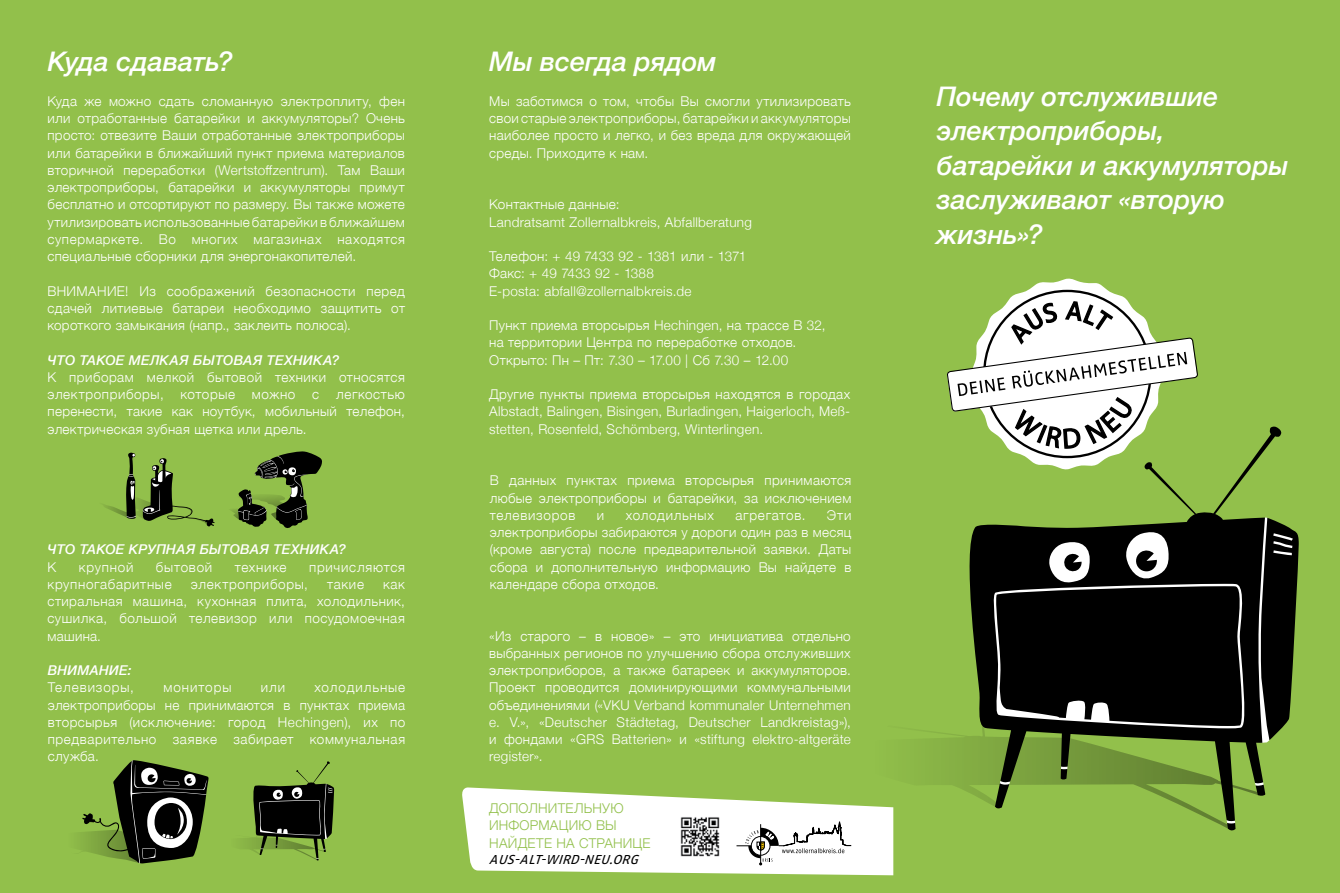
<style>
.page{position:relative;width:1340px;height:893px;background:#fff}
.page>*{position:absolute;margin:0;border:0;box-sizing:border-box;transform-origin:0 0}
.t1{font:italic 500 27px/34.5px "Helvetica Neue";color:#fff}
.t2{font:300 13.5px/17.2px "Helvetica Neue";letter-spacing:.025em;color:#fff;text-align:justify}
.t3{font:italic 500 13.5px "Helvetica Neue";letter-spacing:.015em;color:#fff}
.t4{font:300 13.5px "Helvetica Neue";letter-spacing:.055em;color:#fff}
.t5{font:300 13.5px/17.2px "Helvetica Neue";letter-spacing:.015em;color:#92c04b}
.t6{font:300 13.5px "Helvetica Neue";letter-spacing:.05em;color:#fff}
.t7{font:italic 13.5px "Zwo Corr OT";color:#000}
.t8{font:300 13.5px "Helvetica Neue";letter-spacing:.07em;color:#fff}
</style>
<div class="page">
<div style="left:0;top:0;width:1339px;height:893px;background:#92c04b"></div>
<svg style="left:1063px;top:426px;width:218px;height:92px"></svg>
<svg style="left:231px;top:451px;width:91px;height:77px"></svg>
<svg style="left:80px;top:760px;width:254px;height:104px"></svg>
<svg style="left:103px;top:453px;width:112px;height:73px"></svg>
<svg style="left:947px;top:279px;width:250px;height:190px"></svg>
<svg style="left:462px;top:518px;width:836px;height:357px"></svg>
<h1 class="t1" style="left:48px;top:43px;width:186px">Куда сдавать?</h1>
<h1 class="t1" style="left:489px;top:43px;width:229px">Мы всегда рядом</h1>
<p class="t2" style="left:48px;top:92px;width:359px">Куда же можно сдать сломанную электроплиту, фен или отработанные батарейки и аккумуляторы? Очень просто: отвезите Ваши отработанные электроприборы или батарейки в ближайший пункт приема материалов вторичной переработки (Wertstoffzentrum). Там Ваши электроприборы, батарейки и аккумуляторы примут бесплатно и отсортируют по размеру. Вы также можете утилизировать использованные батарейки в ближайшем супермаркете. Во многих магазинах находятся специальные сборники для энергонакопителей.</p>
<p class="t2" style="left:48px;top:281px;width:359px">ВНИМАНИЕ! Из соображений безопасности перед сдачей литиевые батареи необходимо защитить от короткого замыкания (напр., заклеить полюса).</p>
<p class="t3" style="left:48px;top:348px;width:293px">ЧТО ТАКОЕ МЕЛКАЯ БЫТОВАЯ ТЕХНИКА?</p>
<p class="t2" style="left:48px;top:368px;width:359px">К приборам мелкой бытовой техники относятся электроприборы, которые можно с легкостью перенести, такие как ноутбук, мобильный телефон, электрическая зубная щетка или дрель.</p>
<p class="t3" style="left:48px;top:538px;width:300px">ЧТО ТАКОЕ КРУПНАЯ БЫТОВАЯ ТЕХНИКА?</p>
<p class="t2" style="left:48px;top:557px;width:10px">К</p>
<p class="t4" style="left:79px;top:556px;width:56px">крупной</p>
<p class="t4" style="left:156px;top:556px;width:58px">бытовой</p>
<p class="t6" style="left:235px;top:556px;width:53px">технике</p>
<p class="t4" style="left:309px;top:556px;width:97px">причисляются</p>
<p class="t6" style="left:48px;top:573px;width:126px">крупногабаритные</p>
<p class="t6" style="left:191px;top:573px;width:119px">электроприборы,</p>
<p class="t2" style="left:327px;top:575px;width:38px">такие</p>
<p class="t2" style="left:48px;top:575px;width:359px;text-indent:335px">как стиральная машина, кухонная плита, холодильник, сушилка, большой телевизор или посудомоечная машина.</p>
<p class="t3" style="left:48px;top:659px;width:85px">ВНИМАНИЕ:</p>
<p class="t8" style="left:48px;top:677px;width:88px">Телевизоры,</p>
<p class="t8" style="left:163px;top:677px;width:70px">мониторы</p>
<p class="t2" style="left:261px;top:678px;width:26px">или</p>
<p class="t2" style="left:48px;top:678px;width:359px;text-indent:266px">холодильные электроприборы не принимаются в пунктах приема вторсырья (исключение: город Hechingen), их по предварительно заявке забирает коммунальная служба.</p>
<p class="t2" style="left:489px;top:92px;width:363px">Мы заботимся о том, чтобы Вы смогли утилизировать свои старые электроприборы, батарейки и аккумуляторы наиболее просто и легко, и без вреда для окружающей среды. Приходите к нам.</p>
<p class="t2" style="left:489px;top:195px;width:264px">Контактные данные:<br>Landratsamt Zollernalbkreis, Abfallberatung</p>
<p class="t2" style="left:489px;top:247px;width:259px;text-align:left">Телефон: + 49 7433 92 - 1381 или - 1371<br>Факс: + 49 7433 92 - 1388<br>E-posta: abfall@zollernalbkreis.de</p>
<p class="t2" style="left:489px;top:316px;width:338px;text-align:left">Пункт приема вторсырья Hechingen, на трассе B 32, на территории Центра по переработке отходов.<br>Открыто: Пн – Пт: 7.30 – 17.00 | Сб 7.30 – 12.00</p>
<p class="t2" style="left:489px;top:385px;width:362px">Другие пункты приема вторсырья находятся в городах Albstadt, Balingen, Bisingen, Burladingen, Haigerloch, Meß&shy;stetten, Rosenfeld, Schömberg, Winterlingen.</p>
<p class="t2" style="left:490px;top:471px;width:363px">В данных пунктах приема вторсырья принимаются любые электроприборы и батарейки, за исключением телевизоров</p>
<p class="t2" style="left:490px;top:506px;width:363px;text-indent:337px">Эти электроприборы забираются у дороги один раз в месяц (кроме августа) после предварительной заявки. Даты сбора и дополнительную информацию Вы найдете в календаре сбора отходов.</p>
<p class="t2" style="left:597px;top:506px;width:9px">и</p>
<p class="t4" style="left:625px;top:504px;width:90px">холодильных</p>
<p class="t4" style="left:735px;top:504px;width:71px">агрегатов.</p>
<p class="t2" style="left:489px;top:626px;width:363px">«Из старого – в новое» – это инициатива отдельно выбранных регионов по улучшению сбора отслуживших электроприборов, а также батареек и аккумуляторов.<br>Проект проводится доминирующими коммунальными объединениями («VKU Verband kommunaler Unternehmen e. V.», «Deutscher Städtetag, Deutscher Landkreistag»), и фондами «GRS Batterien» и «stiftung elektro-altgeräte register».</p>
<p class="t5" style="left:489px;top:799px;width:163px">ДОПОЛНИТЕЛЬНУЮ<br>ИНФОРМАЦИЮ ВЫ<br>НАЙДЕТЕ НА СТРАНИЦЕ</p>
<p class="t7" style="left:489px;top:851px;width:154px">AUS-ALT-WIRD-NEU.ORG</p>
<h1 class="t1" style="left:936px;top:78px;width:353px">Почему отслужившие электроприборы, батарейки и аккумуляторы заслуживают «вторую жизнь»?</h1>
</div>
